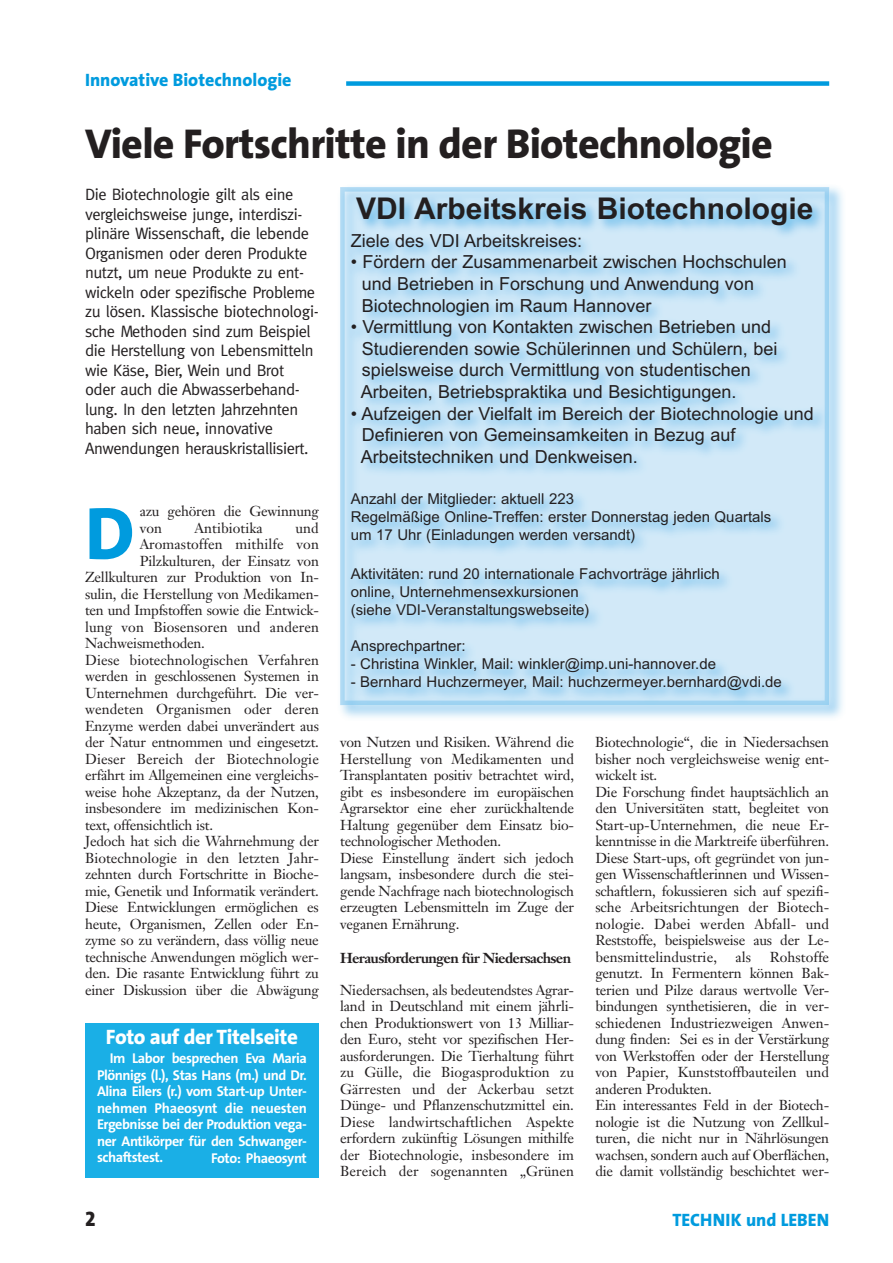
<style>
.page{position:relative;width:893px;height:1263px;background:#fff}
.page>*{position:absolute;margin:0;border:0;box-sizing:border-box;transform-origin:0 0}
.t1{font:800 75px "The Sans";color:#009bde}
.t2{font:800 42px "The Sans";letter-spacing:-.02em;color:#231f20}
.t3{font:700 30px "Arial";color:#231f20}
.t4{font:800 21px "The Sans";letter-spacing:-.02em;color:#fff}
.t5{font:21px "The Sans Extra Bold Caps";color:#231f20}
.t6{font:18px/21.6px "Arial";color:#231f20}
.t7{font:800 18px "The Sans";color:#009bde}
.t8{font:16.5px/19.5px "Meta";letter-spacing:-.025em;color:#231f20}
.t9{font:15px/18px "Arial";color:#231f20}
.t10{font:14.25px/16.5px "Janson Text";letter-spacing:-.015em;color:#231f20}
.t11{font:700 14.25px/16.5px "The Sans B7";letter-spacing:-.035em;color:#fff;text-align:justify}
.t12{font:14.25px "Janson Text";letter-spacing:.005em;color:#231f20}
.t13{font:700 14.25px "Janson Text";letter-spacing:-.045em;color:#231f20}
</style>
<div class="page">
<div style="left:346px;top:81px;width:483px;height:5px;background:#009bde"></div>
<div style="left:85px;top:1023px;width:234px;height:155px;background:#1aafe6"></div>
<img style="left:340px;top:187px;width:489px;height:518px">
<p class="t7" style="left:85px;top:72px;width:208px">Innovative Biotechnologie</p>
<h2 class="t2" style="left:85px;top:127px;width:689px">Viele Fortschritte in der Biotechnologie</h2>
<p class="t8" style="left:85px;top:185px;width:235px">Die Biotechnologie gilt als eine vergleichsweise junge, interdiszi&shy;plinäre Wissenschaft, die lebende Organismen oder deren Produkte nutzt, um neue Produkte zu ent&shy;wickeln oder spezifische Probleme zu lösen. Klassische biotechnologi&shy;sche Methoden sind zum Beispiel die Herstellung von Lebensmitteln wie Käse, Bier, Wein und Brot oder auch die Abwasserbehand&shy;lung. In den letzten Jahrzehnten haben sich neue, innovative Anwendungen herauskristallisiert.</p>
<p class="t10" style="left:140px;top:504px;width:181px">azu gehören die Gewinnung von</p>
<h1 class="t1" style="left:85px;top:504px;width:51px">D</h1>
<p class="t12" style="left:195px;top:522px;width:70px">Antibiotika</p>
<p class="t10" style="left:296px;top:521px;width:25px">und</p>
<p class="t12" style="left:140px;top:538px;width:181px">Aromastoffen mithilfe von</p>
<p class="t10" style="left:140px;top:554px;width:181px">Pilzkulturen, der Einsatz von</p>
<p class="t10" style="left:85px;top:570px;width:235px">Zellkulturen zur Produktion von In-</p>
<p class="t10" style="left:85px;top:587px;width:235px">sulin, die Herstellung von Medikamen-</p>
<p class="t10" style="left:85px;top:603px;width:235px">ten und Impfstoffen sowie die Entwick-</p>
<p class="t12" style="left:85px;top:621px;width:235px">lung von Biosensoren und anderen</p>
<p class="t10" style="left:85px;top:636px;width:121px">Nachweismethoden.</p>
<p class="t12" style="left:85px;top:654px;width:235px">Diese biotechnologischen Verfahren</p>
<p class="t10" style="left:85px;top:669px;width:235px">werden in geschlossenen Systemen in</p>
<p class="t10" style="left:85px;top:686px;width:235px">Unternehmen durchgeführt. Die ver-</p>
<p class="t12" style="left:85px;top:703px;width:235px">wendeten Organismen oder deren</p>
<p class="t10" style="left:85px;top:719px;width:235px">Enzyme werden dabei unverändert aus</p>
<p class="t10" style="left:85px;top:735px;width:235px">der Natur entnommen und eingesetzt.</p>
<p class="t12" style="left:85px;top:753px;width:235px">Dieser Bereich der Biotechnologie</p>
<p class="t10" style="left:85px;top:768px;width:235px">erfährt im Allgemeinen eine vergleichs-</p>
<p class="t10" style="left:85px;top:785px;width:235px">weise hohe Akzeptanz, da der Nutzen,</p>
<p class="t10" style="left:85px;top:801px;width:235px">insbesondere im medizinischen Kon-</p>
<p class="t10" style="left:85px;top:818px;width:130px">text, offensichtlich ist.</p>
<p class="t10" style="left:85px;top:834px;width:235px">Jedoch hat sich die Wahrnehmung der</p>
<p class="t12" style="left:85px;top:852px;width:235px">Biotechnologie in den letzten Jahr-</p>
<p class="t10" style="left:85px;top:867px;width:235px">zehnten durch Fortschritte in Bioche-</p>
<p class="t10" style="left:85px;top:884px;width:235px">mie, Genetik und Informatik verändert.</p>
<p class="t10" style="left:85px;top:900px;width:235px">Diese Entwicklungen ermöglichen es</p>
<p class="t10" style="left:85px;top:917px;width:235px">heute, Organismen, Zellen oder En-</p>
<p class="t10" style="left:85px;top:933px;width:235px">zyme so zu verändern, dass völlig neue</p>
<p class="t10" style="left:85px;top:950px;width:235px">technische Anwendungen möglich wer-</p>
<p class="t10" style="left:85px;top:966px;width:235px">den. Die rasante Entwicklung führt zu</p>
<p class="t10" style="left:85px;top:983px;width:235px">einer Diskussion über die Abwägung</p>
<h3 class="t4" style="left:106px;top:1028px;width:193px">Foto auf der Titelseite</h3>
<p class="t11" style="left:97px;top:1050px;width:211px;text-indent:13px">Im Labor besprechen Eva Maria Plönnigs (l.), Stas Hans (m.) und Dr.<br>Alina Eilers (r.) vom Start-up Unter&shy;nehmen Phaeosynt die neuesten Ergebnisse bei der Produktion vega&shy;ner Antikörper für den Schwanger&shy;schaftstest.</p>
<p class="t11" style="left:211px;top:1150px;width:97px">Foto: Phaeosynt</p>
<h3 class="t5" style="left:85px;top:1211px;width:12px">2</h3>
<h3 class="t3" style="left:356px;top:192px;width:459px">VDI Arbeitskreis Biotechnologie</h3>
<p class="t6" style="left:351px;top:230px;width:233px">Ziele des VDI Arbeitskreises:</p>
<p class="t6" style="left:362px;top:251px;width:426px;text-indent:-11px">• Fördern der Zusammenarbeit zwischen Hochschulen und Betrieben in Forschung und Anwendung von<br>Biotechnologien im Raum Hannover</p>
<p class="t6" style="left:361px;top:316px;width:418px;text-indent:-10px">• Vermittlung von Kontakten zwischen Betrieben und Studierenden sowie Schülerinnen und Schülern, bei spielsweise durch Vermittlung von studentischen Arbeiten, Betriebspraktika und Besichtigungen.</p>
<p class="t6" style="left:361px;top:402px;width:455px;text-indent:-10px">• Aufzeigen der Vielfalt im Bereich der Biotechnologie und<br>Definieren von Gemeinsamkeiten in Bezug auf<br>Arbeitstechniken und Denkweisen.</p>
<p class="t9" style="left:351px;top:490px;width:422px">Anzahl der Mitglieder: aktuell 223<br>Regelmäßige Online-Treffen: erster Donnerstag jeden Quartals um 17 Uhr (Einladungen werden versandt)</p>
<p class="t9" style="left:351px;top:565px;width:370px">Aktivitäten: rund 20 internationale Fachvorträge jährlich online, Unternehmensexkursionen<br>(siehe VDI-Veranstaltungswebseite)</p>
<p class="t9" style="left:351px;top:637px;width:117px">Ansprechpartner:</p>
<p class="t9" style="left:351px;top:655px;width:367px">- Christina Winkler, Mail: winkler@imp.uni-hannover.de</p>
<p class="t9" style="left:351px;top:673px;width:433px">- Bernhard Huchzermeyer, Mail: huchzermeyer.bernhard@vdi.de</p>
<p class="t10" style="left:340px;top:735px;width:235px">von Nutzen und Risiken. Während die Herstellung von Medikamenten und Transplantaten positiv betrachtet wird, gibt es insbesondere im europäischen Agrarsektor eine eher zurückhaltende Haltung gegenüber dem Einsatz bio&shy;technologischer Methoden.<br>Diese Einstellung ändert sich jedoch langsam, insbesondere durch die stei&shy;gende Nachfrage nach biotechnologisch erzeugten Lebensmitteln im Zuge der veganen Ernährung.</p>
<p class="t13" style="left:340px;top:952px;width:232px">Herausforderungen für Niedersachsen</p>
<p class="t10" style="left:340px;top:983px;width:235px;text-align:justify">Niedersachsen, als bedeutendstes Agrar&shy;land in Deutschland mit einem jährli&shy;chen Produktionswert von 13 Milliar&shy;den Euro, steht vor spezifischen Her&shy;ausforderungen. Die Tierhaltung führt zu Gülle, die Biogasproduktion zu Gärresten und der Ackerbau setzt Dünge- und Pflanzenschutzmittel ein.<br>Diese landwirtschaftlichen Aspekte erfordern zukünftig Lösungen mithilfe der Biotechnologie, insbesondere im Bereich der sogenannten „Grünen</p>
<p class="t10" style="left:595px;top:735px;width:235px">Biotechnologie“, die in Niedersachsen bisher noch vergleichsweise wenig ent&shy;wickelt ist.<br>Die Forschung findet hauptsächlich an den Universitäten statt, begleitet von Start-up-Unternehmen, die neue Er&shy;kenntnisse in die Marktreife überführen.<br>Diese Start-ups, oft gegründet von jun&shy;gen Wissenschaftlerinnen und Wissen&shy;schaftlern, fokussieren sich auf spezifi&shy;sche Arbeitsrichtungen der Biotech&shy;nologie. Dabei werden Abfall- und Reststoffe, beispielsweise aus der Le&shy;bensmittelindustrie,</p>
<p class="t10" style="left:595px;top:950px;width:235px;text-indent:174px">Rohstoffe genutzt. In Fermentern können Bak&shy;terien und Pilze daraus wertvolle Ver&shy;bindungen synthetisieren, die in ver&shy;schiedenen Industriezweigen Anwen&shy;dung finden: Sei es in der Verstärkung von Werkstoffen oder der Herstellung von Papier, Kunststoffbauteilen und anderen Produkten.<br>Ein interessantes Feld in der Biotech&shy;nologie ist die Nutzung von Zellkul&shy;turen, die nicht nur in Nährlösungen wachsen, sondern auch auf Oberflächen, die damit vollständig beschichtet wer-</p>
<p class="t10" style="left:735px;top:950px;width:17px">als</p>
<p class="t7" style="left:672px;top:1212px;width:158px">TECHNIK und LEBEN</p>
</div>
